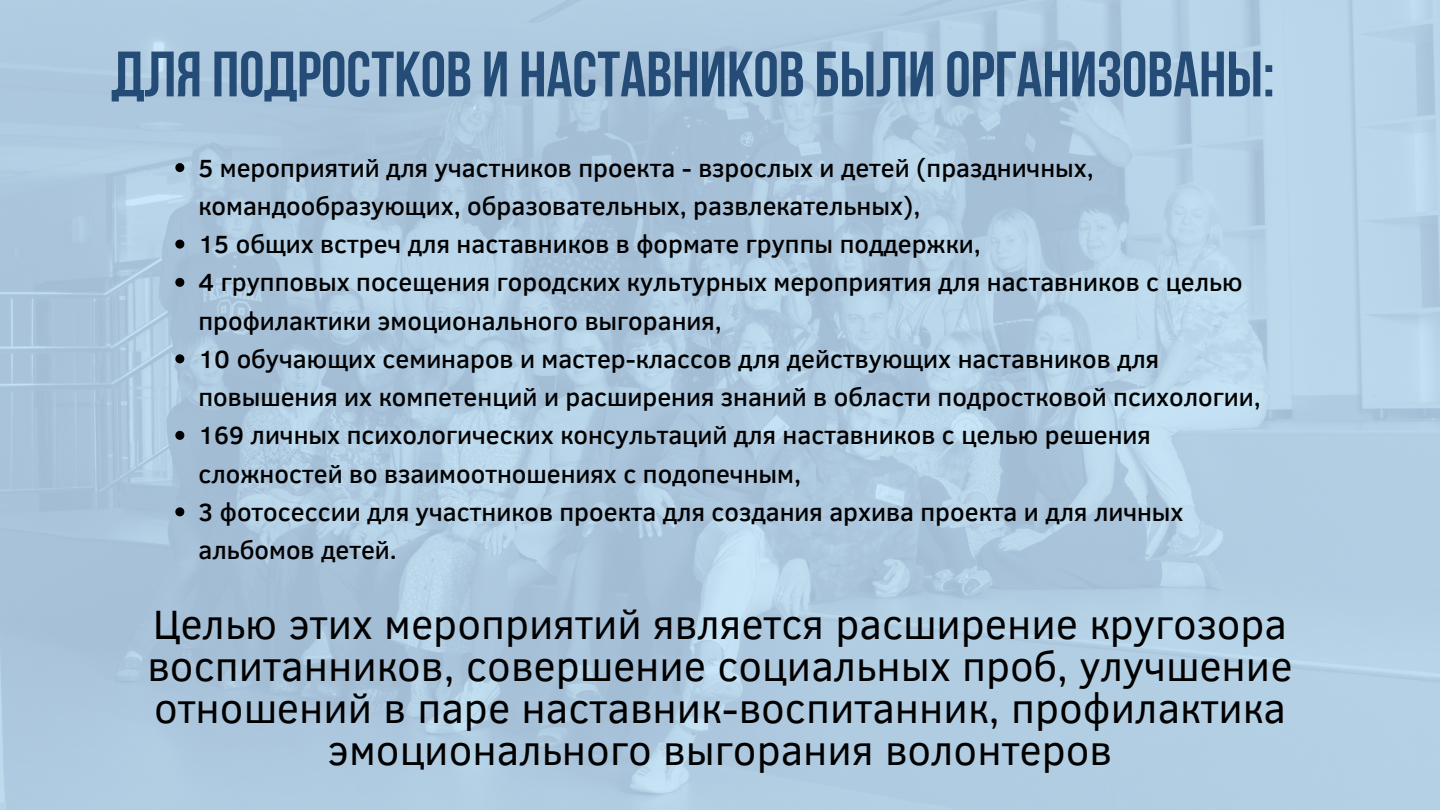
<style>
.page{position:relative;width:1440px;height:810px;background:#fff}
.page>*{position:absolute;margin:0;border:0;box-sizing:border-box;transform-origin:0 0}
.t1{font:64px "Bebas Neue Cyrillic";color:#244c76}
.t2{font:42px/42px "Clear Sans";color:#000;text-align:center}
.t3{font:500 25.5px/38.2px "Clear Sans";color:#000}
</style>
<div class="page">
<img style="left:0;top:0;width:1440px;height:810px">
<svg style="left:175px;top:163px;width:9px;height:9px"></svg>
<svg style="left:175px;top:240px;width:9px;height:9px"></svg>
<svg style="left:175px;top:278px;width:9px;height:9px"></svg>
<svg style="left:175px;top:354px;width:9px;height:9px"></svg>
<svg style="left:175px;top:431px;width:9px;height:9px"></svg>
<svg style="left:175px;top:507px;width:9px;height:9px"></svg>
<p class="t1" style="left:112px;top:48px;width:1165px">ДЛя подростков и наставников были организованы:</p>
<p class="t3" style="left:198px;top:147px;width:897px">5 мероприятий для участников проекта - взрослых и детей (праздничных, командообразующих, образовательных, развлекательных),</p>
<p class="t3" style="left:198px;top:224px;width:784px">15 общих встреч для наставников в формате группы поддержки,</p>
<p class="t3" style="left:198px;top:262px;width:1046px">4 групповых посещения городских культурных мероприятия для наставников с целью профилактики эмоционального выгорания,</p>
<p class="t3" style="left:198px;top:339px;width:1064px">10 обучающих семинаров и мастер-классов для действующих наставников для повышения их компетенций и расширения знаний в области подростковой психологии,</p>
<p class="t3" style="left:198px;top:415px;width:954px">169 личных психологических консультаций для наставников с целью решения сложностей во взаимоотношениях с подопечным,</p>
<p class="t3" style="left:198px;top:492px;width:987px">3 фотосессии для участников проекта для создания архива проекта и для личных альбомов детей.</p>
<p class="t2" style="left:147px;top:601px;width:1147px">Целью этих мероприятий является расширение кругозора воспитанников, совершение социальных проб, улучшение отношений в паре наставник-воспитанник, профилактика эмоционального выгорания волонтеров</p>
</div>
